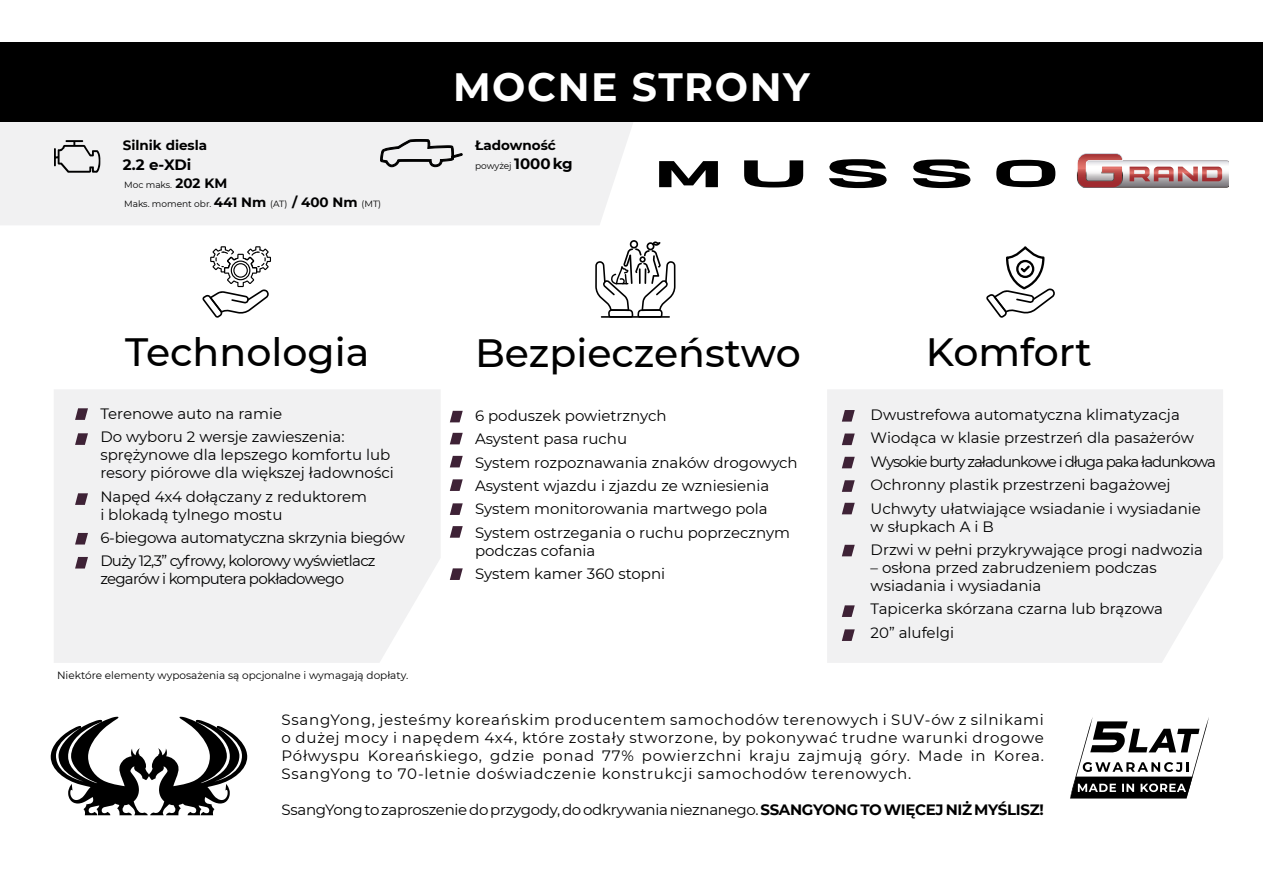
<style>
.page{position:relative;width:1263px;height:893px;background:#fff}
.page>*{position:absolute;margin:0;border:0;box-sizing:border-box;transform-origin:0 0}
.t1{font:500 39.45px "Montserrat";color:#000}
.t2{font:700 39.45px "Montserrat";letter-spacing:.04em;color:#fff}
.t3{font:15px/23.4px "Montserrat";color:#000}
.t4{font:15px "Montserrat";letter-spacing:-.02em;color:#000}
.t5{font:15px/23.4px "Montserrat";letter-spacing:-.035em;color:#000}
.t6{font:15px "Montserrat";letter-spacing:-.05em;color:#000}
.t7{font:700 15px "Montserrat";color:#000}
.t8{font:700 13.5px "Montserrat";color:#000}
.t9{font:10.5px "Montserrat";color:#000}
.t10{font:9px/19.5px "Montserrat";color:#000}
.s1{font-weight:700;font-size:13.5px}
.s2{font-weight:700;font-size:15px}
.s3{font-weight:700}
</style>
<div class="page">
<div style="left:0;top:122px;width:633px;height:103px;background:#f1f1f2"></div>
<div style="left:827px;top:390px;width:396px;height:273px;background:#f1f1f2"></div>
<div style="left:0;top:43px;width:1263px;height:79px;background:#000"></div>
<div style="left:54px;top:390px;width:386px;height:273px;background:#f1f1f2"></div>
<svg style="left:75px;top:533px;width:13px;height:11px"></svg>
<svg style="left:75px;top:493px;width:13px;height:12px"></svg>
<svg style="left:75px;top:408px;width:13px;height:12px"></svg>
<svg style="left:450px;top:433px;width:13px;height:11px"></svg>
<svg style="left:450px;top:411px;width:13px;height:11px"></svg>
<svg style="left:450px;top:479px;width:13px;height:12px"></svg>
<svg style="left:450px;top:456px;width:13px;height:11px"></svg>
<svg style="left:842px;top:433px;width:13px;height:12px"></svg>
<svg style="left:842px;top:410px;width:13px;height:12px"></svg>
<svg style="left:842px;top:480px;width:13px;height:12px"></svg>
<svg style="left:842px;top:457px;width:13px;height:11px"></svg>
<svg style="left:202px;top:246px;width:69px;height:72px"></svg>
<svg style="left:986px;top:246px;width:69px;height:72px"></svg>
<svg style="left:54px;top:140px;width:46px;height:33px"></svg>
<svg style="left:595px;top:240px;width:80px;height:78px"></svg>
<svg style="left:842px;top:545px;width:13px;height:11px"></svg>
<svg style="left:75px;top:557px;width:13px;height:11px"></svg>
<svg style="left:450px;top:503px;width:13px;height:12px"></svg>
<svg style="left:450px;top:526px;width:13px;height:12px"></svg>
<svg style="left:842px;top:503px;width:13px;height:11px"></svg>
<svg style="left:51px;top:716px;width:196px;height:99px"></svg>
<svg style="left:1070px;top:717px;width:139px;height:81px"></svg>
<svg style="left:996px;top:160px;width:59px;height:27px"></svg>
<svg style="left:744px;top:160px;width:59px;height:27px"></svg>
<svg style="left:829px;top:159px;width:58px;height:29px"></svg>
<svg style="left:913px;top:159px;width:58px;height:29px"></svg>
<svg style="left:1077px;top:153px;width:152px;height:35px"></svg>
<svg style="left:659px;top:161px;width:59px;height:26px"></svg>
<svg style="left:75px;top:433px;width:13px;height:12px"></svg>
<svg style="left:842px;top:605px;width:13px;height:12px"></svg>
<svg style="left:842px;top:629px;width:13px;height:12px"></svg>
<svg style="left:379px;top:138px;width:84px;height:30px"></svg>
<svg style="left:450px;top:568px;width:13px;height:12px"></svg>
<p class="t8" style="left:123px;top:136px;width:86px">Silnik diesla</p>
<p class="t7" style="left:123px;top:154px;width:70px">2.2 e-XDi</p>
<p class="t10" style="left:124px;top:174px;width:259px">Moc maks. <span class="s1">202 KM<br></span>Maks. moment obr. <span class="s1">441 Nm</span> (AT) <span class="s1">/ 400 Nm</span> (MT)</p>
<h1 class="t2" style="left:453px;top:58px;width:358px">MOCNE STRONY</h1>
<p class="t8" style="left:475px;top:135px;width:82px">Ładowność</p>
<p class="t10" style="left:475px;top:156px;width:99px">powyżej <span class="s2">1000 kg</span></p>
<h1 class="t1" style="left:125px;top:324px;width:246px">Technologia</h1>
<p class="t3" style="left:100px;top:401px;width:246px">Terenowe auto na ramie<br>Do wyboru 2 wersje zawieszenia:</p>
<p class="t3" style="left:100px;top:445px;width:295px;line-height:18px">sprężynowe dla lepszego komfortu lub resory piórowe dla większej ładowności</p>
<p class="t3" style="left:100px;top:487px;width:268px;line-height:18px">Napęd 4x4 dołączany z reduktorem i blokadą tylnego mostu</p>
<p class="t5" style="left:100px;top:525px;width:306px">6-biegowa automatyczna skrzynia biegów<br>Duży 12,3” cyfrowy, kolorowy wyświetlacz</p>
<p class="t6" style="left:100px;top:569px;width:245px">zegarów i komputera pokładowego</p>
<p class="t9" style="left:57px;top:668px;width:353px">Niektóre elementy wyposażenia są opcjonalne i wymagają dopłaty.</p>
<h1 class="t1" style="left:475px;top:326px;width:327px">Bezpieczeństwo</h1>
<p class="t3" style="left:475px;top:403px;width:324px">6 poduszek powietrznych<br>Asystent pasa ruchu<br>System rozpoznawania znaków drogowych Asystent wjazdu i zjazdu ze wzniesienia System monitorowania martwego pola System ostrzegania o ruchu poprzecznym</p>
<p class="t3" style="left:475px;top:538px;width:192px">podczas cofania<br>System kamer 360 stopni</p>
<h1 class="t1" style="left:926px;top:325px;width:168px">Komfort</h1>
<p class="t3" style="left:871px;top:402px;width:347px">Dwustrefowa automatyczna klimatyzacja Wiodąca w klasie przestrzeń dla pasażerów Wysokie burty załadunkowe i długa paka ładunkowa Ochronny plastik przestrzeni bagażowej Uchwyty ułatwiające wsiadanie i wysiadanie</p>
<p class="t3" style="left:871px;top:514px;width:334px">w słupkach A i B<br>Drzwi w pełni przykrywające progi nadwozia</p>
<p class="t3" style="left:871px;top:558px;width:288px;line-height:18px">– osłona przed zabrudzeniem podczas wsiadania i wysiadania</p>
<p class="t3" style="left:871px;top:597px;width:294px">Tapicerka skórzana czarna lub brązowa<br>20” alufelgi</p>
<p class="t3" style="left:281px;top:710px;width:764px;line-height:18px;text-align:justify">SsangYong, jesteśmy koreańskim producentem samochodów terenowych i SUV-ów z silnikami o dużej mocy i napędem 4x4, które zostały stworzone, by pokonywać trudne warunki drogowe Półwyspu Koreańskiego, gdzie ponad 77% powierzchni kraju zajmują góry. Made in Korea.<br>SsangYong to 70-letnie doświadczenie konstrukcji samochodów terenowych.</p>
<p class="t4" style="left:281px;top:800px;width:764px">SsangYong to zaproszenie do przygody, do odkrywania nieznanego. <span class="s3">SSANGYONG TO WIĘCEJ NIŻ MYŚLISZ!</span></p>
</div>
